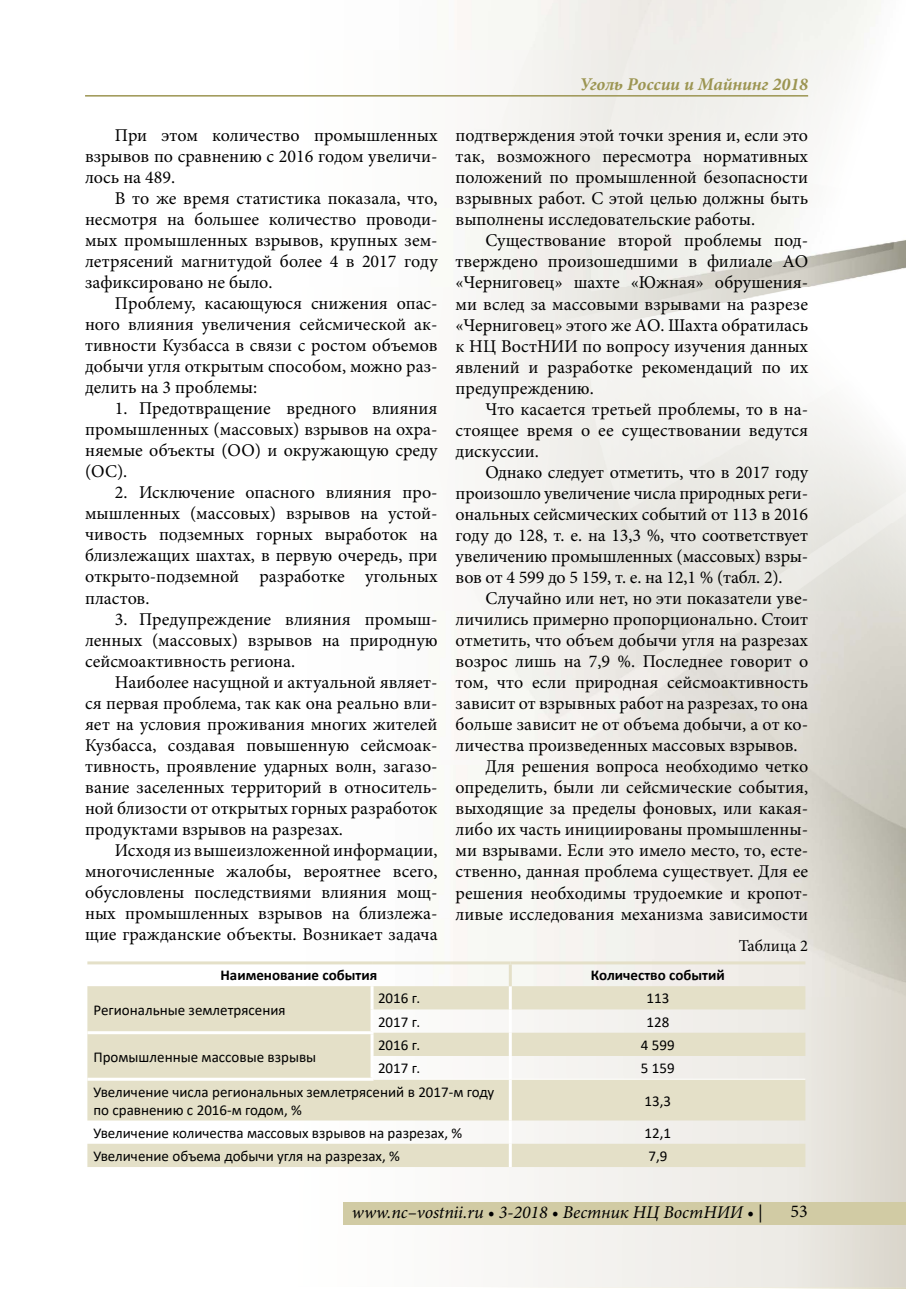
<style>
.page{position:relative;width:906px;height:1289px;background:#fff}
.page>*{position:absolute;margin:0;border:0;box-sizing:border-box;transform-origin:0 0}
.t1{font:18px/21px "Minion Pro";color:#000;text-align:justify}
.t2{font:italic 18px "Minion Pro";color:#000}
.t3{font:italic 700 18px "Minion Pro";letter-spacing:-.005em;color:#9c9552}
.t4{font:16.5px "Minion Pro";color:#000}
.t5{font:15px/18px "Calibri";color:#000}
.t6{font:700 15px "Calibri";color:#000}
</style>
<div class="page">
<div style="left:343px;top:1201px;width:563px;height:23px;background:#d1cba4"></div>
<hr style="left:85px;top:95px;width:723px;height:2px;background:#9c9552">
<svg style="left:87px;top:986px;width:718px;height:180px;fill:#e4e0c8"></svg>
<hr style="left:370px;top:986px;width:3px;height:23px;background:#fff">
<hr style="left:509px;top:986px;width:3px;height:23px;background:#fff">
<hr style="left:370px;top:1009px;width:3px;height:22px;background:#fff">
<hr style="left:509px;top:1009px;width:3px;height:23px;background:#fff">
<hr style="left:370px;top:1034px;width:3px;height:21px;background:#fff">
<hr style="left:509px;top:1032px;width:3px;height:23px;background:#fff">
<hr style="left:370px;top:1055px;width:3px;height:22px;background:#fff">
<hr style="left:509px;top:1055px;width:3px;height:24px;background:#fff">
<hr style="left:509px;top:1079px;width:3px;height:41px;background:#fff">
<hr style="left:509px;top:1120px;width:3px;height:23px;background:#fff">
<hr style="left:509px;top:1143px;width:3px;height:23px;background:#fff">
<hr style="left:87px;top:1031px;width:286px;height:3px;background:#fff">
<hr style="left:87px;top:1077px;width:286px;height:3px;background:#fff">
<hr style="left:373px;top:1078px;width:137px;height:1px;background:#fff">
<hr style="left:510px;top:1078px;width:295px;height:1px;background:#fff">
<hr style="left:87px;top:961px;width:285px;height:3px;background:#e4e0c8">
<hr style="left:372px;top:961px;width:138px;height:3px;background:#e4e0c8">
<hr style="left:510px;top:961px;width:295px;height:3px;background:#e4e0c8">
<hr style="left:509px;top:964px;width:3px;height:22px;background:#e4e0c8">
<p class="t1" style="left:85px;top:125px;width:354px;text-indent:30px">При этом количество промышленных взрывов по сравнению с 2016 годом увеличи&shy;лось на 489.</p>
<p class="t1" style="left:85px;top:188px;width:354px;text-indent:30px">В то же время статистика показала, что, несмотря на большее количество проводи&shy;мых промышленных взрывов, крупных зем&shy;летрясений магнитудой более 4 в 2017 году зафиксировано не было.</p>
<p class="t1" style="left:85px;top:293px;width:354px;text-indent:30px">Проблему, касающуюся снижения опас&shy;ного влияния увеличения сейсмической ак&shy;тивности Кузбасса в связи с ростом объемов добычи угля открытым способом, можно раз&shy;делить на 3 проблемы:</p>
<p class="t1" style="left:85px;top:398px;width:354px;text-indent:30px">1. Предотвращение вредного влияния промышленных (массовых) взрывов на охра&shy;няемые объекты (ОО) и окружающую среду (ОС).</p>
<p class="t1" style="left:85px;top:482px;width:354px;text-indent:30px">2. Исключение опасного влияния про&shy;мышленных (массовых) взрывов на устой&shy;чивость подземных горных выработок на близлежащих шахтах, в первую очередь, при открыто-подземной разработке угольных пластов.</p>
<p class="t1" style="left:85px;top:608px;width:354px;text-indent:30px">3. Предупреждение влияния промыш&shy;ленных (массовых) взрывов на природную сейсмоактивность региона.</p>
<p class="t1" style="left:85px;top:671px;width:354px;text-indent:30px">Наиболее насущной и актуальной являет&shy;ся первая проблема, так как она реально вли&shy;яет на условия проживания многих жителей Кузбасса, создавая повышенную сейсмоак&shy;тивность, проявление ударных волн, загазо&shy;вание заселенных территорий в относитель&shy;ной близости от открытых горных разработок продуктами взрывов на разрезах.</p>
<p class="t1" style="left:85px;top:839px;width:354px;text-indent:30px">Исходя из вышеизложенной информации, многочисленные жалобы, вероятнее всего, обусловлены последствиями влияния мощ&shy;ных промышленных взрывов на близлежа&shy;щие гражданские объекты. Возникает задача</p>
<p class="t3" style="left:580px;top:71px;width:230px">Уголь России и Майнинг 2018</p>
<p class="t1" style="left:455px;top:125px;width:354px">подтверждения этой точки зрения и, если это так, возможного пересмотра нормативных положений по промышленной безопасности взрывных работ. С этой целью должны быть выполнены исследовательские работы.</p>
<p class="t1" style="left:455px;top:230px;width:354px;text-indent:30px">Существование второй проблемы под&shy;тверждено произошедшими в филиале АО «Черниговец» шахте «Южная» обрушения&shy;ми вслед за массовыми взрывами на разрезе «Черниговец» этого же АО. Шахта обратилась к НЦ ВостНИИ по вопросу изучения данных явлений и разработке рекомендаций по их предупреждению.</p>
<p class="t1" style="left:455px;top:398px;width:354px;text-indent:30px">Что касается третьей проблемы, то в на&shy;стоящее время о ее существовании ведутся дискуссии.</p>
<p class="t1" style="left:455px;top:461px;width:354px;text-indent:30px">Однако следует отметить, что в 2017 году произошло увеличение числа природных реги&shy;ональных сейсмических событий от 113 в 2016 году до 128, т. е. на 13,3 %, что соответствует увеличению промышленных (массовых) взры&shy;вов от 4 599 до 5 159, т. е. на 12,1 % (табл. 2).</p>
<p class="t1" style="left:485px;top:587px;width:324px">Случайно или нет, но эти показатели уве-</p>
<p class="t1" style="left:455px;top:608px;width:354px">личились примерно пропорционально. Стоит</p>
<p class="t1" style="left:455px;top:629px;width:354px">отметить, что объем добычи угля на разрезах</p>
<p class="t1" style="left:455px;top:650px;width:354px">возрос лишь на 7,9 %. Последнее говорит о</p>
<p class="t1" style="left:455px;top:671px;width:354px">том, что если природная сейсмоактивность</p>
<p class="t1" style="left:455px;top:692px;width:354px">зависит от взрывных работ на разрезах, то она</p>
<p class="t1" style="left:455px;top:713px;width:354px">больше зависит не от объема добычи, а от ко-</p>
<p class="t1" style="left:455px;top:734px;width:343px">личества произведенных массовых взрывов.</p>
<p class="t1" style="left:485px;top:755px;width:324px">Для решения вопроса необходимо четко</p>
<p class="t1" style="left:455px;top:776px;width:354px">определить, были ли сейсмические события,</p>
<p class="t1" style="left:455px;top:797px;width:354px">выходящие за пределы фоновых, или какая-</p>
<p class="t1" style="left:455px;top:818px;width:354px">либо их часть инициированы промышленны-</p>
<p class="t1" style="left:455px;top:839px;width:354px">ми взрывами. Если это имело место, то, есте-</p>
<p class="t1" style="left:455px;top:860px;width:354px">ственно, данная проблема существует. Для ее</p>
<p class="t1" style="left:455px;top:882px;width:354px">решения необходимы трудоемкие и кропот-</p>
<p class="t1" style="left:455px;top:904px;width:354px">ливые исследования механизма зависимости</p>
<p class="t4" style="left:739px;top:934px;width:71px">Таблица 2</p>
<p class="t6" style="left:220px;top:964px;width:158px">Наименование события</p>
<p class="t6" style="left:591px;top:964px;width:135px">Количество событий</p>
<p class="t5" style="left:93px;top:1000px;width:194px">Региональные землетрясения</p>
<p class="t5" style="left:378px;top:989px;width:44px">2016 г.</p>
<p class="t5" style="left:646px;top:989px;width:24px">113</p>
<p class="t5" style="left:378px;top:1012px;width:44px">2017 г.</p>
<p class="t5" style="left:646px;top:1012px;width:24px">128</p>
<p class="t5" style="left:378px;top:1035px;width:44px">2016 г.</p>
<p class="t5" style="left:641px;top:1035px;width:35px">4 599</p>
<p class="t5" style="left:378px;top:1058px;width:44px">2017 г.</p>
<p class="t5" style="left:641px;top:1058px;width:35px">5 159</p>
<p class="t5" style="left:93px;top:1082px;width:402px">Увеличение числа региональных землетрясений в 2017-м году по сравнению с 2016-м годом, %</p>
<p class="t5" style="left:644px;top:1091px;width:28px">13,3</p>
<p class="t5" style="left:93px;top:1123px;width:370px">Увеличение количества массовых взрывов на разрезах, %</p>
<p class="t5" style="left:644px;top:1123px;width:28px">12,1</p>
<p class="t5" style="left:93px;top:1146px;width:308px">Увеличение объема добычи угля на разрезах, %</p>
<p class="t5" style="left:648px;top:1146px;width:20px">7,9</p>
<p class="t5" style="left:93px;top:1047px;width:224px">Промышленные массовые взрывы</p>
<p class="t2" style="left:352px;top:1200px;width:412px">www.nc–vostnii.ru • 3-2018 • Вестник НЦ ВостНИИ • |</p>
<p class="t1" style="left:790px;top:1200px;width:19px">53</p>
</div>
